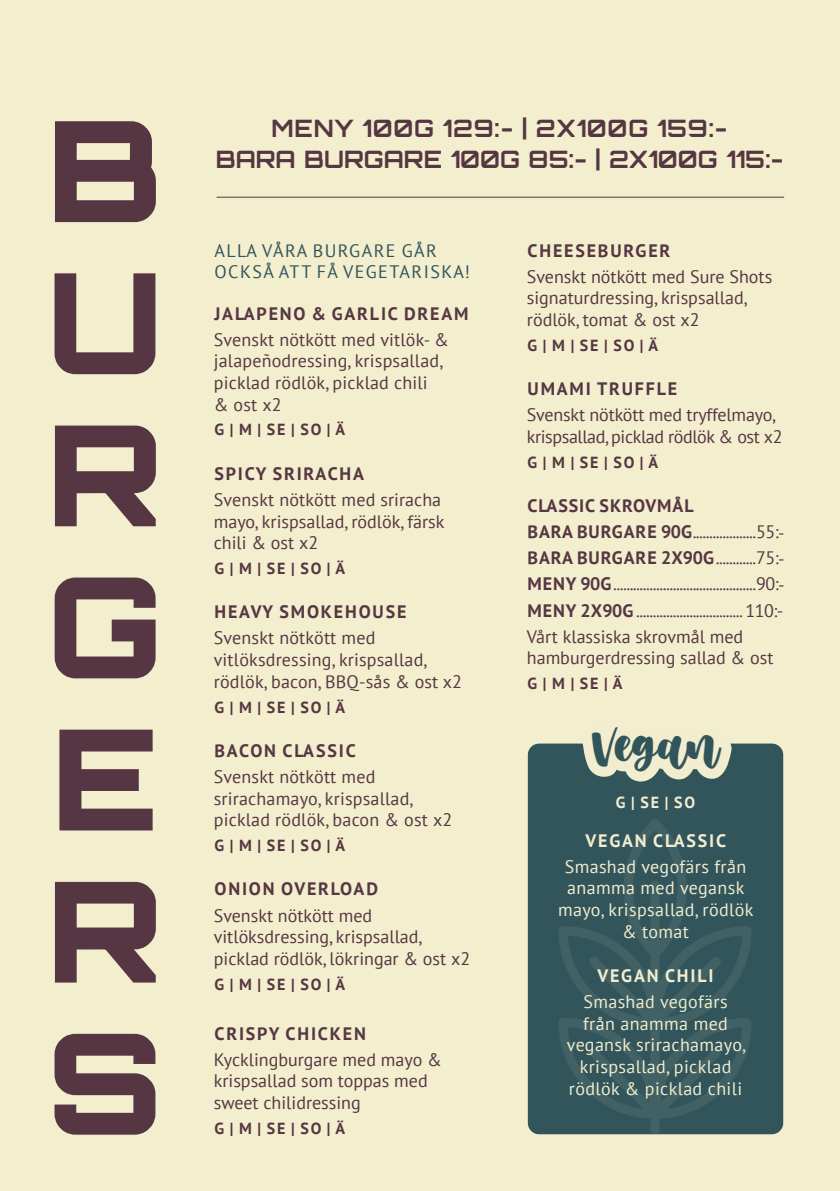
<style>
.page{position:relative;width:840px;height:1191px;background:#fff}
.page>*{position:absolute;margin:0;border:0;box-sizing:border-box;transform-origin:0 0}
.t1{font:900 140px/152px "Orbitron";color:#563642;text-align:justify}
.t2{font:44px "Muthiara Demo Version";color:#32555c}
.t3{font:700 24px/31.6px "Orbitron";color:#563642;text-align:center}
.t4{font:18px/21.6px "PT Sans";color:#563642}
.t5{font:18px/21.6px "PT Sans";letter-spacing:.02em;color:#f1edce;text-align:center}
.t6{font:700 18px "PT Sans";letter-spacing:.1em;color:#563642}
.t7{font:18px/21.6px "PT Sans";letter-spacing:-.02em;color:#563642}
.t8{font:18px/21.6px "PT Sans";letter-spacing:.08em;color:#32555c}
.t9{font:700 18px "PT Sans";letter-spacing:.1em;color:#f1edce}
.t10{font:700 16px "PT Sans";letter-spacing:.11em;color:#563642}
.t11{font:700 16px "PT Sans";color:#f1edce}
.s1{font-weight:700}
</style>
<div class="page">
<div style="left:0;top:0;width:839px;height:1191px;background:#f2eece"></div>
<div style="left:527px;top:743px;width:255px;height:391px;background:#32555c;border-radius:11px"></div>
<svg style="left:559px;top:819px;width:192px;height:315px"></svg>
<hr style="left:216px;top:197px;width:567px;height:1px;background:#563642">
<h1 class="t1" style="left:47px;top:95px;width:118px">B U R G E R S</h1>
<h3 class="t3" style="left:215px;top:112px;width:568px">MENY 100G 129:- | 2X100G 159:-<br>BARA BURGARE 100G 85:- | 2X100G 115:-</h3>
<p class="t8" style="left:214px;top:239px;width:257px">ALLA VÅRA BURGARE GÅR<br>OCKSÅ ATT FÅ VEGETARISKA!</p>
<p class="t6" style="left:214px;top:301px;width:255px">JALAPENO &amp; GARLIC DREAM</p>
<p class="t4" style="left:214px;top:328px;width:236px">Svenskt nötkött med vitlök- &amp; jalapeñodressing, krispsallad, picklad rödlök, picklad chili<br>&amp; ost x2</p>
<p class="t10" style="left:214px;top:419px;width:132px">G | M | SE | SO | Ä</p>
<p class="t6" style="left:214px;top:461px;width:151px">SPICY SRIRACHA</p>
<p class="t4" style="left:214px;top:488px;width:232px">Svenskt nötkött med sriracha mayo, krispsallad, rödlök, färsk chili &amp; ost x2</p>
<p class="t10" style="left:214px;top:558px;width:132px">G | M | SE | SO | Ä</p>
<p class="t6" style="left:214px;top:600px;width:193px">HEAVY SMOKEHOUSE</p>
<p class="t4" style="left:214px;top:627px;width:249px">Svenskt nötkött med vitlöksdressing, krispsallad, rödlök, bacon, BBQ-sås &amp; ost x2</p>
<p class="t10" style="left:214px;top:696px;width:132px">G | M | SE | SO | Ä</p>
<p class="t6" style="left:214px;top:738px;width:143px">BACON CLASSIC</p>
<p class="t4" style="left:214px;top:765px;width:240px">Svenskt nötkött med srirachamayo, krispsallad, picklad rödlök, bacon &amp; ost x2</p>
<p class="t10" style="left:214px;top:835px;width:132px">G | M | SE | SO | Ä</p>
<p class="t6" style="left:214px;top:877px;width:165px">ONION OVERLOAD</p>
<p class="t4" style="left:214px;top:904px;width:258px">Svenskt nötkött med vitlöksdressing, krispsallad, picklad rödlök, lökringar &amp; ost x2</p>
<p class="t10" style="left:214px;top:973px;width:132px">G | M | SE | SO | Ä</p>
<p class="t6" style="left:214px;top:1021px;width:153px">CRISPY CHICKEN</p>
<p class="t4" style="left:214px;top:1048px;width:229px">Kycklingburgare med mayo &amp; krispsallad som toppas med sweet chilidressing</p>
<p class="t10" style="left:214px;top:1117px;width:132px">G | M | SE | SO | Ä</p>
<p class="t6" style="left:527px;top:238px;width:144px">CHEESEBURGER</p>
<p class="t4" style="left:526px;top:265px;width:247px">Svenskt nötkött med Sure Shots signaturdressing, krispsallad, rödlök, tomat &amp; ost x2</p>
<p class="t10" style="left:527px;top:334px;width:132px">G | M | SE | SO | Ä</p>
<p class="t6" style="left:527px;top:377px;width:151px">UMAMI TRUFFLE</p>
<p class="t7" style="left:526px;top:404px;width:257px">Svenskt nötkött med tryffelmayo, krispsallad, picklad rödlök &amp; ost x2</p>
<p class="t10" style="left:527px;top:451px;width:132px">G | M | SE | SO | Ä</p>
<p class="t4" style="left:526px;top:492px;width:259px;line-height:26.2px"><span class="s1">CLASSIC SKROVMÅL<br>BARA BURGARE 90G</span>...................55:- <span class="s1">BARA BURGARE 2X90G</span>............75:- <span class="s1">MENY 90G</span>...........................................90:- <span class="s1">MENY 2X90G</span> ................................ 110:- Vårt klassiska skrovmål med</p>
<p class="t4" style="left:526px;top:647px;width:248px">hamburgerdressing sallad &amp; ost</p>
<p class="t10" style="left:527px;top:673px;width:96px">G | M | SE | Ä</p>
<h2 class="t2" style="left:591px;top:721px;width:128px">Vegan</h2>
<p class="t11" style="left:615px;top:792px;width:81px">G | SE | SO</p>
<p class="t9" style="left:585px;top:828px;width:142px">VEGAN CLASSIC</p>
<p class="t5" style="left:558px;top:855px;width:197px">Smashad vegofärs från anamma med vegansk mayo, krispsallad, rödlök &amp; tomat</p>
<p class="t9" style="left:597px;top:963px;width:118px">VEGAN CHILI</p>
<p class="t5" style="left:566px;top:990px;width:180px">Smashad vegofärs från anamma med vegansk srirachamayo, krispsallad, picklad rödlök &amp; picklad chili</p>
</div>
